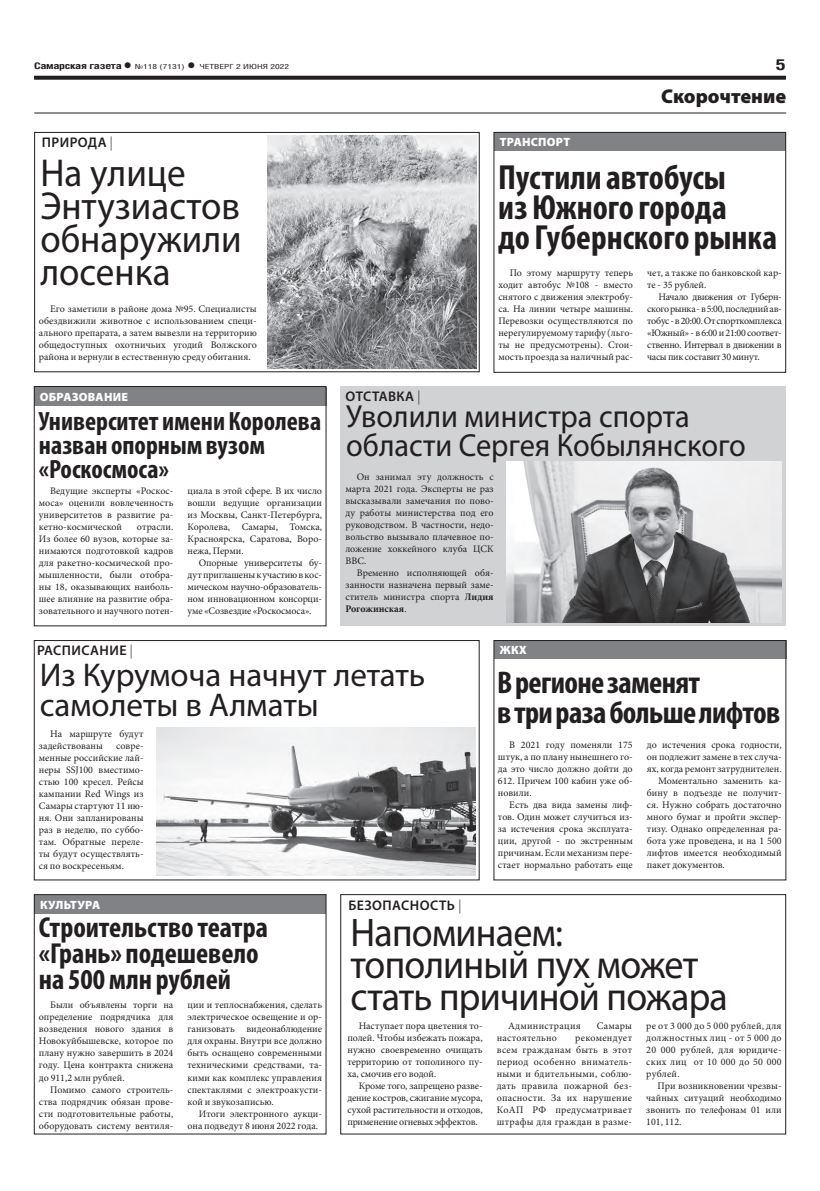
<style>
.page{position:relative;width:820px;height:1191px;background:#fff}
.page>*{position:absolute;margin:0;border:0;box-sizing:border-box;transform-origin:0 0}
.район_допблок_заголо{font:40px/32px "Myriad Pro";letter-spacing:-.02em;color:#231f20;scale:.95 1}
.район_допблок_заголо-2{font:39px/33px "Myriad Pro";color:#231f20;scale:.95 1}
.допблок_подзаголовок{font:700 condensed 35px/30px "Myriad Pro";color:#231f20}
.район_допблок_заголо-3{font:33px/30px "Myriad Pro";color:#231f20}
.район_допблок_заголо-4{font:32px/29px "Myriad Pro";color:#231f20;scale:.95 1}
.допблок_подзаголовок-2{font:700 condensed 31.5px/30px "Myriad Pro";letter-spacing:-.02em;color:#231f20}
.допблок_подзаголовок-3{font:700 condensed 29px/26px "Myriad Pro";color:#231f20}
.допблок_подзаголовок-4{font:700 condensed 26.5px/24px "Myriad Pro";color:#231f20}
.рубрика{font:900 20px "Myriad Pro";color:#231f20}
.t1{font:700 15px "Helios Cond";color:#231f20;scale:1.4 1}
.район_надзаголовок{font:600 14px "Myriad Pro";letter-spacing:.03em;color:#231f20}
.РУБРИКА-скорочтение{font:900 12px "Myriad Pro";letter-spacing:.02em;color:#fff}
.ОСНОВНОЙ{font:10px/12px "Minion Pro";color:#231f20;text-align:justify}
.ОСНОВНОЙ-2{font:10px "Minion Pro";letter-spacing:.025em;color:#231f20}
.ОСНОВНОЙ-3{font:10px "Minion Pro";letter-spacing:.02em;color:#231f20}
.t2{font:700 9px "Helios Cond";letter-spacing:-.02em;color:#231f20;scale:1.4 1}
.t3{font:7px "Helios Cond";color:#231f20;scale:1.4 1}
.s1{font-size:16px}
.s2{font-weight:700;font-size:16px}
.s3{font-weight:300}
.s4{font-weight:700}
</style>
<div class="page">
<svg style="left:34px;top:76px;width:751px;height:4px;background:#322f2f"></svg>
<div style="left:34px;top:894px;width:292px;height:19px;background:#808285"></div>
<div style="left:34px;top:894px;width:292px;height:240px;border:1px solid #231f20"></div>
<div style="left:34px;top:387px;width:292px;height:19px;background:#808285"></div>
<div style="left:34px;top:640px;width:445px;height:240px;border:1px solid #231f20"></div>
<div style="left:494px;top:640px;width:291px;height:19px;background:#808285"></div>
<div style="left:494px;top:132px;width:291px;height:19px;background:#808285"></div>
<hr style="left:34px;top:113px;width:751px;height:1px;background:#231f20">
<div style="left:340px;top:386px;width:445px;height:240px;background:#d1d2d4"></div>
<div style="left:34px;top:386px;width:292px;height:240px;border:1px solid #231f20"></div>
<div style="left:34px;top:132px;width:445px;height:240px;border:1px solid #231f20"></div>
<div style="left:340px;top:894px;width:445px;height:240px;border:1px solid #231f20"></div>
<img style="left:506px;top:462px;width:275px;height:160px">
<img style="left:268px;top:136px;width:208px;height:233px">
<img style="left:156px;top:727px;width:319px;height:148px">
<p class="t2" style="left:34px;top:61px;width:71px">Самарская газета<span class="s1">•</span></p>
<p class="t3" style="left:135px;top:63px;width:112px">№118 (7131) <span class="s2">•</span> ЧЕТВЕРГ 2 ИЮНЯ 2022</p>
<p class="t1" style="left:775px;top:55px;width:9px">5</p>
<p class="район_надзаголовок" style="left:42px;top:133px;width:72px">ПРИРОДА <span class="s3">|</span></p>
<p class="район_допблок_заголо-2" style="left:40px;top:156px;width:213px">На улице<br>Энтузиастов обнаружили лосенка</p>
<p class="ОСНОВНОЙ" style="left:39px;top:303px;width:219px;text-indent:11px">Его заметили в районе дома №95. Специалисты обездвижили животное с использованием специ&shy;ального препарата, а затем вывезли на территорию общедоступных охотничьих угодий Волжского района и вернули в естественную среду обитания.</p>
<p class="РУБРИКА-скорочтение" style="left:40px;top:390px;width:90px">ОБРАЗОВАНИЕ</p>
<p class="допблок_подзаголовок-4" style="left:39px;top:408px;width:284px">Университет имени Королева назван опорным вузом «Роскосмоса»</p>
<p class="ОСНОВНОЙ" style="left:39px;top:485px;width:136px;text-indent:11px">Ведущие эксперты «Роскос&shy;моса» оценили вовлеченность университетов в развитие ра&shy;кетно-космической</p>
<p class="ОСНОВНОЙ" style="left:39px;top:521px;width:136px;text-indent:98px">отрасли.<br>Из более 60 вузов, которые за&shy;нимаются подготовкой кадров для ракетно-космической про&shy;мышленности, были отобра&shy;ны 18, оказывающих наиболь&shy;шее влияние на развитие обра&shy;зовательного и научного потен-</p>
<p class="район_надзаголовок" style="left:37px;top:641px;width:97px">РАСПИСАНИЕ <span class="s3">|</span></p>
<p class="ОСНОВНОЙ" style="left:187px;top:485px;width:136px">циала в этой сфере. В их число вошли ведущие организации из Москвы, Санкт-Петербурга, Королева, Самары, Томска, Красноярска, Саратова, Воро&shy;нежа, Перми.</p>
<p class="ОСНОВНОЙ" style="left:187px;top:557px;width:136px;text-indent:11px">Опорные университеты бу&shy;дут приглашены к участию в кос&shy;мическом научно-образователь&shy;ном инновационном консорци&shy;уме «Созвездие «Роскосмоса».</p>
<p class="РУБРИКА-скорочтение" style="left:499px;top:136px;width:72px">ТРАНСПОРТ</p>
<p class="рубрика" style="left:660px;top:85px;width:127px">Скорочтение</p>
<p class="допблок_подзаголовок" style="left:498px;top:161px;width:280px">Пустили автобусы<br>из Южного города<br>до Губернского рынка</p>
<p class="ОСНОВНОЙ" style="left:498px;top:267px;width:136px;text-indent:11px">По этому маршруту теперь ходит автобус №108 - вместо снятого с движения электробу&shy;са. На линии четыре машины.<br>Перевозки осуществляются по нерегулируемому тарифу (льго&shy;ты не предусмотрены). Стои&shy;мость проезда за наличный рас-</p>
<p class="ОСНОВНОЙ" style="left:647px;top:267px;width:136px">чет, а также по банковской кар&shy;те - 35 рублей.</p>
<p class="ОСНОВНОЙ" style="left:647px;top:291px;width:136px;text-indent:11px">Начало движения от Губерн&shy;ского рынка - в 5:00, последний ав&shy;тобус - в 20:00. От спорткомплекса «Южный» - в 6:00 и 21:00 соответ&shy;ственно. Интервал в движении в часы пик составит 30 минут.</p>
<p class="район_надзаголовок" style="left:345px;top:387px;width:76px">ОТСТАВКА <span class="s3">|</span></p>
<p class="район_допблок_заголо-4" style="left:346px;top:401px;width:422px">Уволили министра спорта области Сергея Кобылянского</p>
<p class="ОСНОВНОЙ" style="left:345px;top:471px;width:150px;text-indent:11px">Он занимал эту должность с марта 2021 года. Эксперты не раз высказывали замечания по пово&shy;ду работы министерства под его руководством. В частности, недо&shy;вольство вызывало плачевное по&shy;ложение хоккейного клуба ЦСК ВВС.</p>
<p class="ОСНОВНОЙ" style="left:345px;top:567px;width:150px;text-indent:11px">Временно исполняющей обя&shy;занности назначена первый заме&shy;ститель министра спорта <span class="s4">Лидия Рогожинская</span>.</p>
<p class="РУБРИКА-скорочтение" style="left:499px;top:643px;width:28px">ЖКХ</p>
<p class="район_допблок_заголо-3" style="left:40px;top:659px;width:387px">Из Курумоча начнут летать самолеты в Алматы</p>
<p class="допблок_подзаголовок-2" style="left:497px;top:666px;width:284px">В регионе заменят<br>в три раза больше лифтов</p>
<p class="ОСНОВНОЙ" style="left:497px;top:738px;width:136px;text-indent:11px">В 2021 году поменяли 175 штук, а по плану нынешнего го&shy;да это число должно дойти до 612. Причем 100 кабин уже об&shy;новили.</p>
<p class="ОСНОВНОЙ" style="left:497px;top:798px;width:136px;text-indent:11px">Есть два вида замены лиф&shy;тов. Один может случиться из&shy;за истечения срока эксплуата&shy;ции, другой - по экстренным причинам. Если механизм пере&shy;стает нормально работать еще</p>
<p class="ОСНОВНОЙ" style="left:39px;top:727px;width:106px;text-indent:11px">На маршруте будут задействованы</p>
<p class="ОСНОВНОЙ" style="left:646px;top:738px;width:136px">до истечения срока годности, он подлежит замене в тех случа&shy;ях, когда ремонт затруднителен.</p>
<p class="ОСНОВНОЙ" style="left:646px;top:774px;width:136px;text-indent:11px">Моментально заменить ка&shy;бину в подъезде не получит&shy;ся. Нужно собрать достаточно много бумаг и пройти экспер&shy;тизу. Однако определенная ра&shy;бота уже проведена, и на 1 500 лифтов имеется необходимый пакет документов.</p>
<p class="ОСНОВНОЙ" style="left:39px;top:739px;width:106px;text-indent:77px">совре&shy;менные российские лай&shy;неры SSJ100 вместимо&shy;стью 100 кресел. Рейсы кампании Red Wings из Самары стартуют 11 ию&shy;ня. Они запланированы раз в неделю, по суббо&shy;там. Обратные переле&shy;ты будут осуществлять&shy;ся по воскресеньям.</p>
<p class="РУБРИКА-скорочтение" style="left:40px;top:897px;width:62px">КУЛЬТУРА</p>
<p class="допблок_подзаголовок-3" style="left:39px;top:913px;width:230px">Строительство театра «Грань» подешевело на 500 млн рублей</p>
<p class="ОСНОВНОЙ" style="left:39px;top:999px;width:136px;text-indent:11px">Были объявлены торги на определение подрядчика для возведения нового здания в Новокуйбышевске, которое по плану нужно завершить в 2024 году. Цена контракта снижена до 911,2 млн рублей.</p>
<p class="ОСНОВНОЙ" style="left:39px;top:1083px;width:136px;text-indent:11px">Помимо самого строитель&shy;ства подрядчик обязан прове&shy;сти подготовительные работы, оборудовать систему вентиля-</p>
<p class="ОСНОВНОЙ" style="left:187px;top:999px;width:136px">ции и теплоснабжения, сделать электрическое освещение и ор&shy;ганизовать видеонаблюдение для охраны. Внутри все должно быть оснащено современными техническими средствами, та&shy;кими как комплекс управления спектаклями с электроакусти&shy;кой и звукозаписью.</p>
<p class="ОСНОВНОЙ" style="left:187px;top:1107px;width:136px;text-indent:11px">Итоги электронного аукци&shy;она подведут 8 июня 2022 года.</p>
<p class="район_надзаголовок" style="left:348px;top:896px;width:114px">БЕЗОПАСНОСТЬ <span class="s3">|</span></p>
<p class="район_допблок_заголо" style="left:350px;top:916px;width:399px">Напоминаем: тополиный пух может стать причиной пожара</p>
<p class="ОСНОВНОЙ" style="left:347px;top:1019px;width:137px;text-indent:11px">Наступает пора цветения то&shy;полей. Чтобы избежать пожара, нужно своевременно очищать территорию от тополиного пу&shy;ха, смочив его водой.</p>
<p class="ОСНОВНОЙ" style="left:347px;top:1079px;width:137px;text-indent:11px">Кроме того, запрещено разве&shy;дение костров, сжигание мусора, сухой растительности и отходов, применение огневых эффектов.</p>
<p class="ОСНОВНОЙ-2" style="left:508px;top:1018px;width:74px">Администрация</p>
<p class="ОСНОВНОЙ" style="left:596px;top:1019px;width:37px">Самары</p>
<p class="ОСНОВНОЙ-3" style="left:496px;top:1030px;width:62px">настоятельно</p>
<p class="ОСНОВНОЙ" style="left:496px;top:1031px;width:137px;text-indent:78px">рекомендует всем гражданам быть в этот период особенно вниматель&shy;ными и бдительными, соблю&shy;дать правила пожарной без&shy;опасности. За их нарушение КоАП РФ предусматривает штрафы для граждан в разме-</p>
<p class="ОСНОВНОЙ" style="left:646px;top:1019px;width:137px">ре от 3 000 до 5 000 рублей, для должностных лиц - от 5 000 до 20 000 рублей, для юридиче&shy;ских лиц от 10 000 до 50 000 рублей.</p>
<p class="ОСНОВНОЙ" style="left:646px;top:1079px;width:137px;text-indent:11px">При возникновении чрезвы&shy;чайных ситуаций необходимо звонить по телефонам 01 или 101, 112.</p>
</div>
